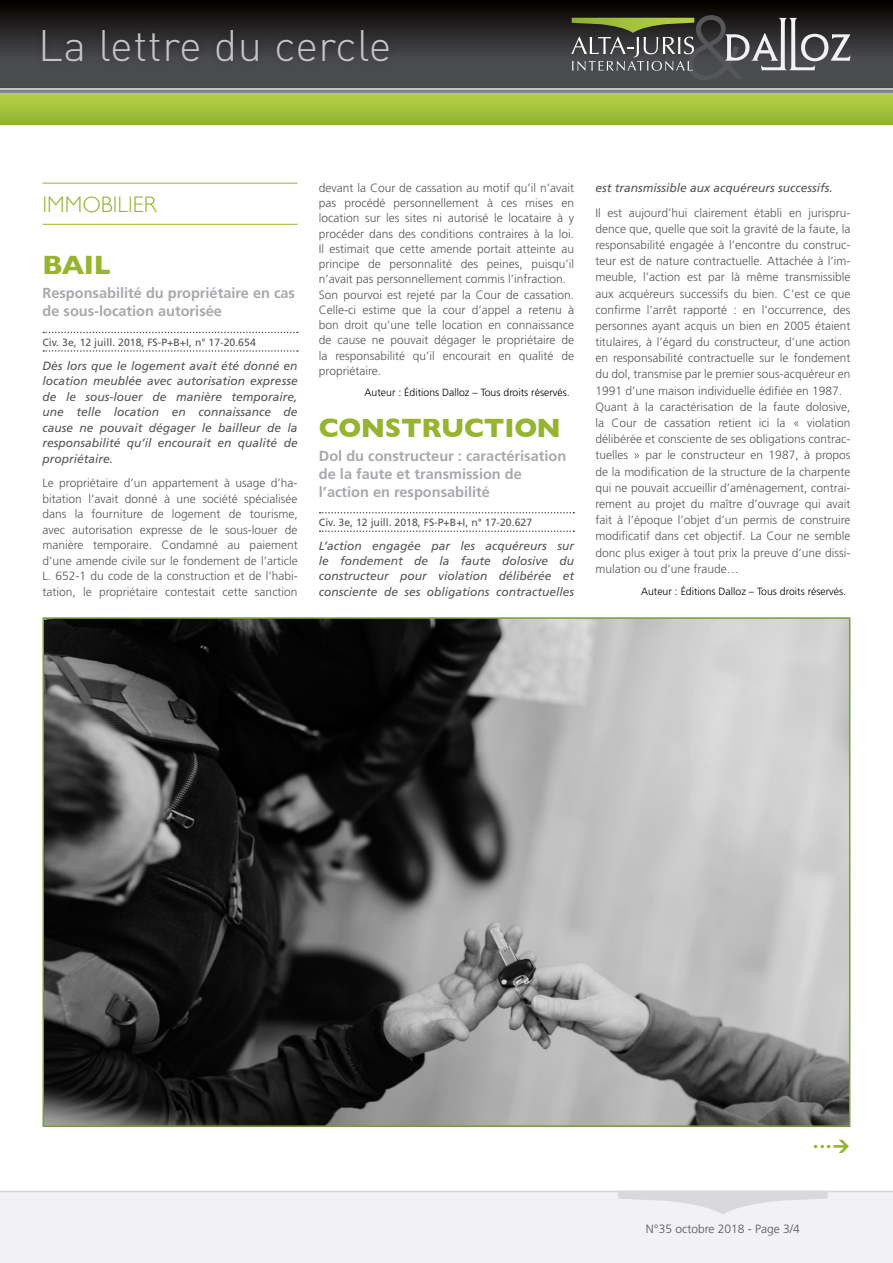
<style>
.page{position:relative;width:893px;height:1263px;background:#fff}
.page>*{position:absolute;margin:0;border:0;box-sizing:border-box;transform-origin:0 0}
.t1{font:300 95.85px "Gill Sans";color:#565658}
.t2{font:300 43.5px "DIN";letter-spacing:.01em;color:#c5c5c8}
.t3{font:700 27px "Gill Sans";letter-spacing:-.01em;color:#96b42f}
.t4{font:300 22.5px "Gill Sans";color:#96b42f}
.t5{font:700 14.55px/17.7px "Frutiger";color:#a8a9ae}
.t6{font:300 12px/16.2px "Frutiger";color:#565658}
.t7{font:italic 12px/15.5px "Frutiger";color:#565658;text-align:justify}
.t8{font:300 10.5px "Frutiger";color:#000}
.t9{font:10.5px "Frutiger";color:#565658}
</style>
<div class="page">
<div style="left:0;top:1190px;width:893px;height:73px;background:#f2f1f3"></div>
<hr style="left:43px;top:183px;width:255px;height:1px;background:#96b42f">
<hr style="left:43px;top:224px;width:255px;height:1px;background:#96b42f">
<svg style="left:43px;top:332px;width:255px;height:1px"></svg>
<svg style="left:43px;top:350px;width:255px;height:2px"></svg>
<svg style="left:320px;top:512px;width:254px;height:1px"></svg>
<svg style="left:320px;top:530px;width:254px;height:2px"></svg>
<img style="left:46px;top:620px;width:801px;height:504px">
<svg style="left:0;top:0;width:893px;height:87px;background:#2d2d2d"></svg>
<div style="left:35px;top:22px;width:362px;height:47px;background:#000;opacity:.2"></div>
<svg style="left:0;top:93px;width:893px;height:31px;background:#a3c23c"></svg>
<hr style="left:0;top:87px;width:893px;height:2px;background:#47453e">
<hr style="left:0;top:89px;width:893px;height:2px;background:#c3c4c7">
<hr style="left:0;top:90px;width:893px;height:2px;background:#7d7a7a">
<hr style="left:0;top:91px;width:893px;height:2px;background:#88878a">
<svg style="left:571px;top:18px;width:123px;height:53px;background:#606452"></svg>
<svg style="left:725px;top:18px;width:126px;height:52px"></svg>
<svg style="left:618px;top:1191px;width:210px;height:24px"></svg>
<h2 class="t2" style="left:38px;top:19px;width:355px">La lettre du cercle</h2>
<h1 class="t1" style="left:685px;top:-28px;width:60px">&amp;</h1>
<h3 class="t4" style="left:43px;top:187px;width:116px">IMMOBILIER</h3>
<h3 class="t3" style="left:43px;top:243px;width:70px">BAIL</h3>
<p class="t5" style="left:43px;top:284px;width:254px">Responsabilité du propriétaire en cas de sous-location autorisée</p>
<p class="t9" style="left:43px;top:336px;width:215px">Civ. 3e, 12 juill. 2018, FS-P+B+I, n° 17-20.654</p>
<p class="t7" style="left:43px;top:358px;width:257px">Dès lors que le logement avait été donné en location meublée avec autorisation expresse de le sous-louer de manière temporaire, une telle location en connaissance de cause ne pouvait dégager le bailleur de la responsabilité qu’il encourait en qualité de propriétaire.</p>
<p class="t6" style="left:43px;top:475px;width:257px;line-height:15.5px;text-align:justify">Le propriétaire d’un appartement à usage d’ha&shy;bitation l’avait donné à une société spécialisée dans la fourniture de logement de tourisme, avec autorisation expresse de le sous-louer de manière temporaire. Condamné au paiement d’une amende civile sur le fondement de l’article L. 652-1 du code de la construction et de l’habi&shy;tation, le propriétaire contestait cette sanction</p>
<p class="t6" style="left:319px;top:180px;width:257px;line-height:15.3px">devant la Cour de cassation au motif qu’il n’avait pas procédé personnellement à ces mises en location sur les sites ni autorisé le locataire à y procéder dans des conditions contraires à la loi.<br>Il estimait que cette amende portait atteinte au principe de personnalité des peines, puisqu’il n’avait pas personnellement commis l’infraction.<br>Son pourvoi est rejeté par la Cour de cassation.<br>Celle-ci estime que la cour d’appel a retenu à bon droit qu’une telle location en connaissance de cause ne pouvait dégager le propriétaire de la responsabilité qu’il encourait en qualité de propriétaire.</p>
<p class="t8" style="left:365px;top:386px;width:207px">Auteur : Éditions Dalloz – Tous droits réservés.</p>
<h3 class="t3" style="left:319px;top:407px;width:244px">CONSTRUCTION</h3>
<p class="t5" style="left:319px;top:447px;width:249px">Dol du constructeur : caractérisation de la faute et transmission de l’action en responsabilité</p>
<p class="t9" style="left:319px;top:516px;width:215px">Civ. 3e, 12 juill. 2018, FS-P+B+I, n° 17-20.627</p>
<p class="t7" style="left:319px;top:538px;width:257px">L’action engagée par les acquéreurs sur le fondement de la faute dolosive du constructeur pour violation délibérée et consciente de ses obligations contractuelles</p>
<p class="t7" style="left:595px;top:180px;width:239px">est transmissible aux acquéreurs successifs.</p>
<p class="t6" style="left:595px;top:204px;width:257px">Il est aujourd’hui clairement établi en jurispru&shy;dence que, quelle que soit la gravité de la faute, la responsabilité engagée à l’encontre du construc&shy;teur est de nature contractuelle. Attachée à l’im&shy;meuble, l’action est par là même transmissible aux acquéreurs successifs du bien. C’est ce que confirme l’arrêt rapporté : en l’occurrence, des personnes ayant acquis un bien en 2005 étaient titulaires, à l’égard du constructeur, d’une action en responsabilité contractuelle sur le fondement du dol, transmise par le premier sous-acquéreur en 1991 d’une maison individuelle édifiée en 1987.<br>Quant à la caractérisation de la faute dolosive, la Cour de cassation retient ici la « violation délibérée et consciente de ses obligations contrac&shy;tuelles » par le constructeur en 1987, à propos de la modification de la structure de la charpente qui ne pouvait accueillir d’aménagement, contrai&shy;rement au projet du maître d’ouvrage qui avait fait à l’époque l’objet d’un permis de construire modificatif dans cet objectif. La Cour ne semble donc plus exiger à tout prix la preuve d’une dissi&shy;mulation ou d’une fraude…</p>
<p class="t8" style="left:641px;top:585px;width:207px">Auteur : Éditions Dalloz – Tous droits réservés.</p>
<p class="t6" style="left:646px;top:1220px;width:155px">N°35 octobre 2018 - Page 3/4</p>
</div>
